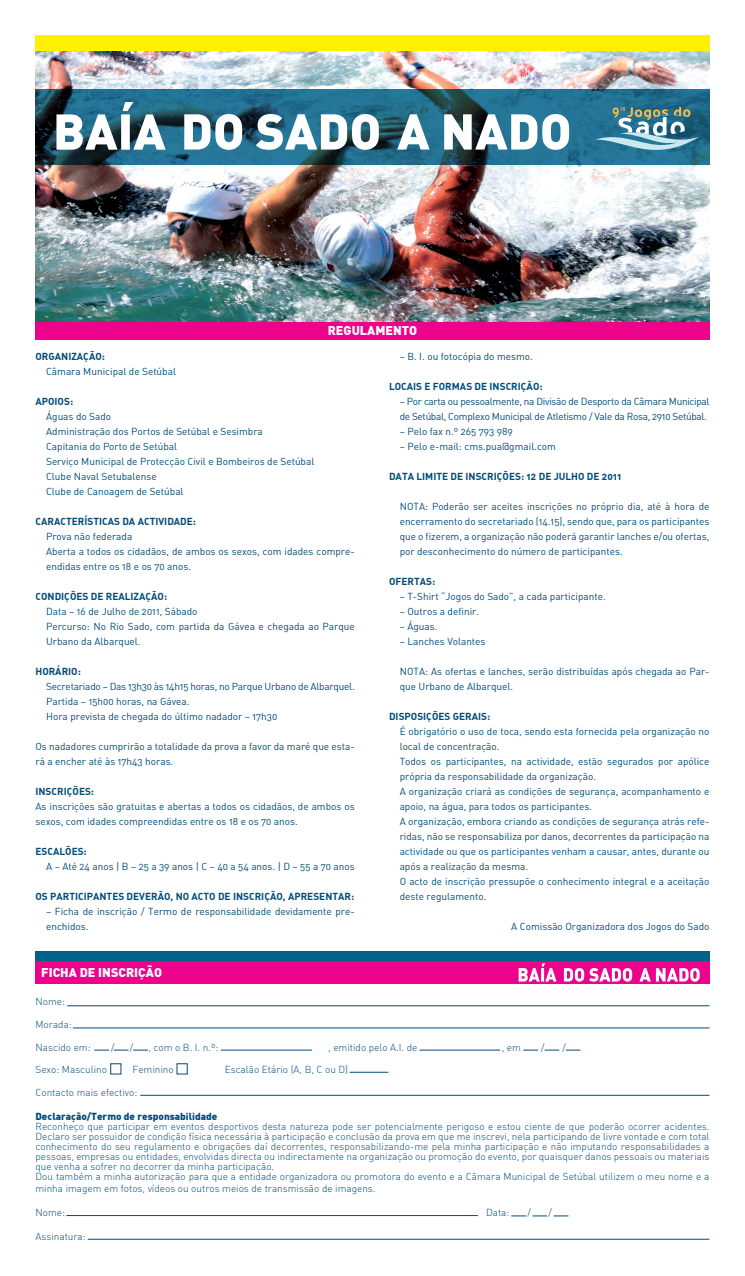
<style>
.page{position:relative;width:745px;height:1276px;background:#fff}
.page>*{position:absolute;margin:0;border:0;box-sizing:border-box;transform-origin:0 0}
.t1{font:900 12.5px "DIN";color:#fff}
.t2{font:10px/15px "DIN Alternate";color:#004c79}
.t3{font:300 10px/10px "DIN Alternate";color:#004c79}
.t4{font:700 10px "DIN Alternate";color:#004c79}
.t5{font:10px/15px "DIN Alternate";letter-spacing:-.03em;color:#004c79}
.t6{font:900 10px "DIN";color:#004c79}
</style>
<div class="page">
<div style="left:35px;top:960px;width:674px;height:24px;background:#ed028c"></div>
<div style="left:35px;top:321px;width:674px;height:19px;background:#ed028c"></div>
<hr style="left:67px;top:1005px;width:642px;height:1px;background:#004c79">
<hr style="left:73px;top:1027px;width:636px;height:1px;background:#004c79">
<svg style="left:544px;top:1050px;width:15px;height:1px"></svg>
<svg style="left:565px;top:1050px;width:15px;height:1px"></svg>
<hr style="left:221px;top:1050px;width:91px;height:1px;background:#004c79">
<hr style="left:349px;top:1072px;width:39px;height:1px;background:#004c79">
<hr style="left:140px;top:1095px;width:569px;height:1px;background:#004c79">
<hr style="left:419px;top:1050px;width:81px;height:1px;background:#004c79">
<svg style="left:94px;top:1050px;width:54px;height:1px"></svg>
<svg style="left:523px;top:1050px;width:14px;height:1px"></svg>
<hr style="left:66px;top:1215px;width:411px;height:1px;background:#004c79">
<hr style="left:88px;top:1239px;width:621px;height:1px;background:#004c79">
<svg style="left:532px;top:1215px;width:15px;height:1px"></svg>
<svg style="left:553px;top:1215px;width:15px;height:1px"></svg>
<svg style="left:511px;top:1215px;width:14px;height:1px"></svg>
<div style="left:110px;top:1063px;width:11px;height:11px;border:1px solid #004c79"></div>
<div style="left:35px;top:951px;width:674px;height:9px;background:#006289"></div>
<svg style="left:639px;top:968px;width:60px;height:13px"></svg>
<svg style="left:563px;top:968px;width:68px;height:13px"></svg>
<svg style="left:518px;top:963px;width:38px;height:18px"></svg>
<img style="left:35px;top:51px;width:674px;height:270px">
<svg style="left:35px;top:89px;width:674px;height:75px;background:#20627d"></svg>
<svg style="left:397px;top:114px;width:171px;height:36px"></svg>
<svg style="left:184px;top:114px;width:194px;height:36px"></svg>
<svg style="left:56px;top:102px;width:110px;height:48px"></svg>
<svg style="left:595px;top:107px;width:104px;height:58px;background:#4e8a9e"></svg>
<div style="left:35px;top:36px;width:674px;height:15px;background:#fff101"></div>
<p class="t1" style="left:327px;top:322px;width:91px">REGULAMENTO</p>
<p class="t4" style="left:35px;top:350px;width:71px">ORGANIZAÇÃO:</p>
<p class="t2" style="left:46px;top:364px;width:131px">Câmara Municipal de Setúbal</p>
<p class="t4" style="left:35px;top:395px;width:39px">APOIOS:</p>
<p class="t2" style="left:46px;top:409px;width:269px">Águas do Sado<br>Administração dos Portos de Setúbal e Sesimbra<br>Capitania do Porto de Setúbal<br>Serviço Municipal de Protecção Civil e Bombeiros de Setúbal Clube Naval Setubalense<br>Clube de Canoagem de Setúbal</p>
<p class="t4" style="left:35px;top:515px;width:162px">CARACTERÍSTICAS DA ACTIVIDADE:</p>
<p class="t2" style="left:46px;top:529px;width:310px">Prova não federada<br>Aberta a todos os cidadãos, de ambos os sexos, com idades compre&shy;endidas entre os 18 e os 70 anos.</p>
<p class="t4" style="left:35px;top:590px;width:133px">CONDIÇÕES DE REALIZAÇÃO:</p>
<p class="t2" style="left:46px;top:604px;width:310px">Data – 16 de Julho de 2011, Sábado<br>Percurso: No Rio Sado, com partida da Gávea e chegada ao Parque<br>Urbano da Albarquel.</p>
<p class="t4" style="left:35px;top:665px;width:47px">HORÁRIO:</p>
<p class="t2" style="left:46px;top:679px;width:310px">Secretariado – Das 13h30 às 14h15 horas, no Parque Urbano de Albarquel.<br>Partida – 15h00 horas, na Gávea.<br>Hora prevista de chegada do último nadador – 17h30</p>
<p class="t2" style="left:35px;top:739px;width:320px">Os nadadores cumprirão a totalidade da prova a favor da maré que esta&shy;rá a encher até às 17h43 horas.</p>
<p class="t4" style="left:35px;top:785px;width:60px">I NSCRIÇÕES:</p>
<p class="t2" style="left:35px;top:799px;width:320px">As inscrições são gratuitas e abertas a todos os cidadãos, de ambos os sexos, com idades compreendidas entre os 18 e os 70 anos.</p>
<p class="t4" style="left:35px;top:845px;width:53px">ESCALÕES:</p>
<p class="t2" style="left:46px;top:859px;width:310px">A – Até 24 anos | B – 25 a 39 anos | C – 40 a 54 anos. | D – 55 a 70 anos</p>
<p class="t4" style="left:35px;top:890px;width:320px">OS PARTICIPANTES DEVERÃO, NO ACTO DE INSCRIÇÃO, APRESENTAR:</p>
<p class="t2" style="left:46px;top:904px;width:310px">– Ficha de inscrição / Termo de responsabilidade devidamente pre&shy;enchidos.</p>
<p class="t1" style="left:41px;top:964px;width:122px">FICHA DE INSCRIÇÃO</p>
<p class="t2" style="left:399px;top:349px;width:135px">– B. I. ou fotocópia do mesmo.</p>
<p class="t4" style="left:389px;top:380px;width:155px">LOCAIS E FORMAS DE INSCRIÇÃO:</p>
<p class="t5" style="left:399px;top:394px;width:311px">– Por carta ou pessoalmente, na Divisão de Desporto da Câmara Municipal de Setúbal, Complexo Municipal de Atletismo / Vale da Rosa, 2910 Setúbal.</p>
<p class="t2" style="left:399px;top:424px;width:114px">– Pelo fax n.º 265 793 989</p>
<p class="t2" style="left:399px;top:439px;width:158px">– Pelo e-mail: cms.pua@gmail.com</p>
<p class="t4" style="left:389px;top:470px;width:234px">DATA LIMITE DE INSCRIÇÕES: 12 DE JULHO DE 2011</p>
<p class="t2" style="left:399px;top:499px;width:311px;text-align:justify">Nota: Poderão ser aceites inscrições no próprio dia, até à hora de encerramento do secretariado (14.15), sendo que, para os participantes que o fizerem, a organização não poderá garantir lanches e/ou ofertas, por desconhecimento do número de participantes.</p>
<p class="t4" style="left:389px;top:575px;width:48px">OFERTAS:</p>
<p class="t2" style="left:399px;top:589px;width:207px">– T-Shirt “Jogos do Sado”, a cada participante.</p>
<p class="t2" style="left:399px;top:604px;width:81px">– Outros a definir.</p>
<p class="t2" style="left:399px;top:619px;width:39px">– Águas.</p>
<p class="t2" style="left:399px;top:634px;width:87px">– Lanches Volantes</p>
<p class="t2" style="left:399px;top:664px;width:311px">Nota: As ofertas e lanches, serão distribuídas após chegada ao Par&shy;que Urbano de Albarquel.</p>
<p class="t4" style="left:389px;top:710px;width:103px">DISPOSIÇÕES GERAIS:</p>
<p class="t2" style="left:399px;top:724px;width:311px">É obrigatório o uso de toca, sendo esta fornecida pela organização no local de concentração.<br>Todos os participantes, na actividade, estão segurados por apólice própria da responsabilidade da organização.<br>A organização criará as condições de segurança, acompanhamento e apoio, na água, para todos os participantes.<br>A organização, embora criando as condições de segurança atrás refe&shy;ridas, não se responsabiliza por danos, decorrentes da participação na actividade ou que os participantes venham a causar, antes, durante ou após a realização da mesma.<br>O acto de inscrição pressupõe o conhecimento integral e a aceitação deste regulamento.</p>
<p class="t2" style="left:511px;top:919px;width:199px">A Comissão Organizadora dos Jogos do Sado</p>
<p class="t3" style="left:35px;top:996px;width:31px">Nome:</p>
<p class="t3" style="left:35px;top:1019px;width:38px">Morada:</p>
<p class="t3" style="left:35px;top:1041px;width:57px">Nascido em:</p>
<p class="t3" style="left:111px;top:1041px;width:5px">/</p>
<p class="t3" style="left:130px;top:1041px;width:5px">/</p>
<p class="t3" style="left:148px;top:1041px;width:71px">, com o B. I. n.º:</p>
<p class="t3" style="left:328px;top:1041px;width:91px">, emitido pelo A.I. de</p>
<p class="t3" style="left:501px;top:1041px;width:21px">, em</p>
<p class="t3" style="left:541px;top:1041px;width:5px">/</p>
<p class="t3" style="left:562px;top:1041px;width:5px">/</p>
<p class="t3" style="left:35px;top:1064px;width:73px">Sexo: Masculino</p>
<p class="t3" style="left:132px;top:1064px;width:43px">Feminino</p>
<p class="t3" style="left:225px;top:1064px;width:125px">Escalão Etário (A, B, C ou D)</p>
<p class="t3" style="left:35px;top:1086px;width:103px">Contacto mais efectivo:</p>
<p class="t6" style="left:35px;top:1109px;width:183px">Declaração/Termo de responsabilidade</p>
<p class="t3" style="left:35px;top:1121px;width:675px">Reconheço que participar em eventos desportivos desta natureza pode ser potencialmente perigoso e estou ciente de que poderão ocorrer acidentes.<br>Declaro ser possuidor de condição física necessária à participação e conclusão da prova em que me inscrevi, nela participando de livre vontade e com total conhecimento do seu regulamento e obrigações daí decorrentes, responsabilizando-me pela minha participação e não imputando responsabilidades a pessoas, empresas ou entidades, envolvidas directa ou indirectamente na organização ou promoção do evento, por quaisquer danos pessoais ou materiais que venha a sofrer no decorrer da minha participação.<br>Dou também a minha autorização para que a entidade organizadora ou promotora do evento e a Câmara Municipal de Setúbal utilizem o meu nome e a</p>
<p class="t3" style="left:35px;top:1183px;width:341px">minha imagem em fotos, vídeos ou outros meios de transmissão de imagens.</p>
<p class="t3" style="left:35px;top:1207px;width:31px">Nome:</p>
<p class="t3" style="left:485px;top:1207px;width:25px">Data:</p>
<p class="t3" style="left:527px;top:1207px;width:5px">/</p>
<p class="t3" style="left:548px;top:1207px;width:5px">/</p>
<p class="t3" style="left:35px;top:1231px;width:52px">Assinatura:</p>
</div>
